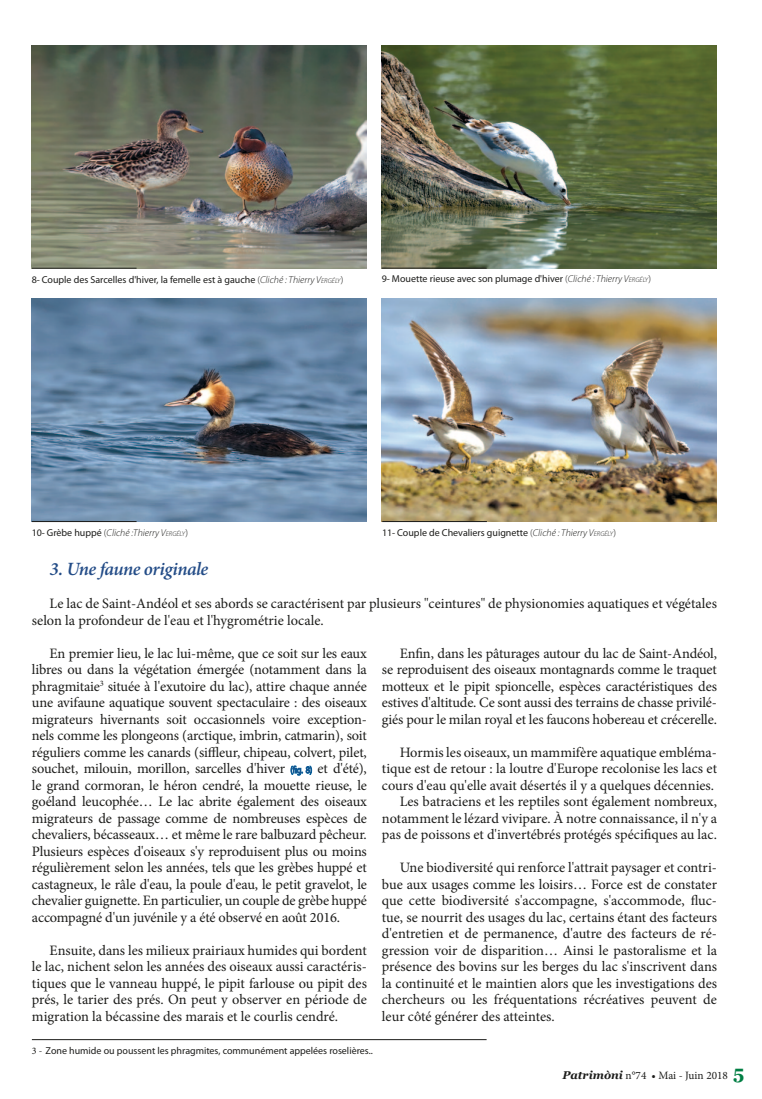
<style>
.page{position:relative;width:762px;height:1099px;background:#fff}
.page>*{position:absolute;margin:0;border:0;box-sizing:border-box;transform-origin:0 0}
.t1{font:italic 600 18.75px "Minion Pro";letter-spacing:-.025em;color:#234c87}
.t2{font:14.38px/16.5px "Minion Pro";color:#1c1c1a;text-align:justify}
.t3{font:11.25px "Minion Pro";color:#1c1c1a}
.t4{font:10px "Myriad Pro";color:#1c1c1a}
.t5{font:italic 300 10px "Myriad Pro";color:#1c1c1a}
.s1{font-weight:300}
.s2{font-weight:300;font-style:italic}
.s3{font-weight:300;font-style:italic;font-size:7px}
.s4{font-weight:400;font-style:normal}
.s5{font-style:normal}
.s6{font-style:inherit}
.s7{font-size:7px}
.s8{font-family:"Myriad Pro";font-size:10px;color:#234c87}
.s9{font-family:"Minion Pro"}
.s10{font-family:"Georgia";font-weight:700;font-style:italic}
.s11{font-family:"Georgia";font-weight:700;font-size:18.75px;color:#007e43}
</style>
<div class="page">
<svg style="left:290px;top:765px;width:22px;height:10px"></svg>
<img style="left:382px;top:45px;width:335px;height:223px">
<img style="left:32px;top:45px;width:335px;height:223px">
<img style="left:32px;top:298px;width:335px;height:223px">
<img style="left:382px;top:298px;width:335px;height:223px">
<hr style="left:382px;top:521px;width:105px;height:1px;background:#1c1c1a">
<hr style="left:32px;top:521px;width:105px;height:1px;background:#1c1c1a">
<hr style="left:382px;top:268px;width:104px;height:1px;background:#1c1c1a">
<hr style="left:32px;top:268px;width:105px;height:1px;background:#1c1c1a">
<hr style="left:32px;top:1039px;width:454px;height:1px;background:#1c1c1a">
<p class="t4" style="left:32px;top:273px;width:313px">8- Couple des Sarcelles d'hiver, la femelle est à gauche <span class="s1">(</span><span class="s2">Cliché : Thierry</span> <span class="s2">V</span><span class="s3">ERGÉLY</span><span class="s1">)</span></p>
<p class="t4" style="left:382px;top:273px;width:270px">9- Mouette rieuse avec son plumage d'hiver <span class="s1">(</span><span class="s2">Cliché : Thierry</span> <span class="s2">V</span><span class="s3">ERGÉLY</span><span class="s1">)</span></p>
<p class="t5" style="left:32px;top:526px;width:158px"><span class="s4">10- Grèbe huppé</span> <span class="s5">(</span>Cliché :Thierry <span class="s6">V</span><span class="s7">ERGÉLY</span><span class="s5">)</span></p>
<p class="t4" style="left:382px;top:526px;width:235px">11- Couple de Chevaliers guignette <span class="s1">(</span><span class="s2">Cliché : Thierry</span> <span class="s2">V</span><span class="s3">ERGÉLY</span><span class="s1">)</span></p>
<h1 class="t1" style="left:50px;top:556px;width:160px">3. Une faune originale</h1>
<p class="t2" style="left:32px;top:595px;width:686px;text-indent:18px">Le lac de Saint-Andéol et ses abords se caractérisent par plusieurs "ceintures" de physionomies aquatiques et végétales selon la profondeur de l'eau et l'hygrométrie locale.</p>
<p class="t2" style="left:32px;top:645px;width:337px;text-indent:18px">En premier lieu, le lac lui-même, que ce soit sur les eaux libres ou dans la végétation émergée (notamment dans la phragmitaie<sup>3</sup> située à l'exutoire du lac), attire chaque année une avifaune aquatique souvent spectaculaire : des oiseaux migrateurs hivernants soit occasionnels voire exception&shy;nels comme les plongeons (arctique, imbrin, catmarin), soit réguliers comme les canards (siffleur, chipeau, colvert, pilet, souchet, milouin, morillon, sarcelles d'hiver <span class="s8">(fig. 8)</span> et d'été), le grand cormoran, le héron cendré, la mouette rieuse, le goéland leucophée… Le lac abrite également des oiseaux migrateurs de passage comme de nombreuses espèces de chevaliers, bécasseaux… et même le rare balbuzard pêcheur.<br>Plusieurs espèces d'oiseaux s'y reproduisent plus ou moins régulièrement selon les années, tels que les grèbes huppé et castagneux, le râle d'eau, la poule d'eau, le petit gravelot, le chevalier guignette. En particulier, un couple de grèbe huppé accompagné d'un juvénile y a été observé en août 2016.</p>
<p class="t2" style="left:32px;top:942px;width:336px;text-indent:18px">Ensuite, dans les milieux prairiaux humides qui bordent le lac, nichent selon les années des oiseaux aussi caractéris&shy;tiques que le vanneau huppé, le pipit farlouse ou pipit des prés, le tarier des prés. On peut y observer en période de migration la bécassine des marais et le courlis cendré.</p>
<p class="t2" style="left:382px;top:645px;width:336px;text-indent:18px">Enfin, dans les pâturages autour du lac de Saint-Andéol, se reproduisent des oiseaux montagnards comme le traquet motteux et le pipit spioncelle, espèces caractéristiques des estives d'altitude. Ce sont aussi des terrains de chasse privilé&shy;giés pour le milan royal et les faucons hobereau et crécerelle.</p>
<p class="t2" style="left:382px;top:744px;width:337px;text-align:right">Hormis les oiseaux, un mammifère aquatique embléma&shy;tique est de retour : la loutre d'Europe recolonise les lacs et cours d'eau qu'elle avait désertés il y a quelques décennies.<br>Les batraciens et les reptiles sont également nombreux, notamment le lézard vivipare. À notre connaissance, il n'y a pas de poissons et d'invertébrés protégés spécifiques au lac.</p>
<p class="t2" style="left:382px;top:859px;width:337px;text-indent:18px">Une biodiversité qui renforce l'attrait paysager et contri&shy;bue aux usages comme les loisirs… Force est de constater que cette biodiversité s'accompagne, s'accommode, fluc&shy;tue, se nourrit des usages du lac, certains étant des facteurs d'entretien et de permanence, d'autre des facteurs de ré&shy;gression voir de disparition… Ainsi le pastoralisme et la présence des bovins sur les berges du lac s'inscrivent dans la continuité et le maintien alors que les investigations des chercheurs ou les fréquentations récréatives peuvent de leur côté générer des atteintes.</p>
<p class="t4" style="left:32px;top:1044px;width:342px"><span class="s9">3 -</span> Zone humide ou poussent les phragmites, communément appelées roselières..</p>
<p class="t3" style="left:562px;top:1067px;width:183px"><span class="s10">Patrimòni</span> n°74 • Mai - Juin 2018 <span class="s11">5</span></p>
</div>
